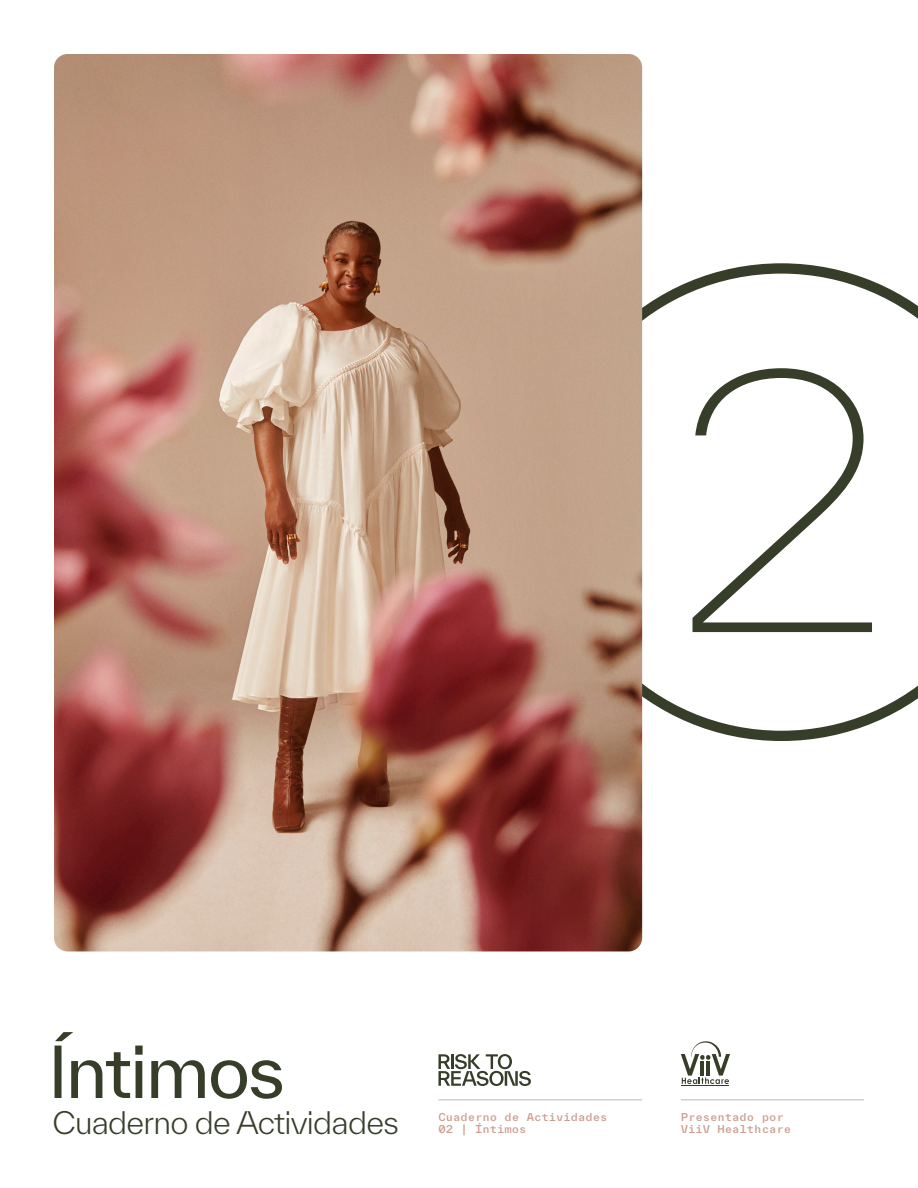
<style>
.page{position:relative;width:918px;height:1188px;background:#fff}
.page>*{position:absolute;margin:0;border:0;box-sizing:border-box;transform-origin:0 0}
.t1{font:100 570px "TWK Everett";color:#363d29}
.t2{font:69px "TWK Everett";letter-spacing:-.025em;color:#363d29}
.t3{font:300 30px "TWK Everett";letter-spacing:-.025em;color:#363d29}
.t4{font:500 10.5px/12.6px "TWK Everett Mono";color:#cc9e91}
</style>
<div class="page">
<hr style="left:682px;top:1086px;width:47px;height:1px;background:#363d29">
<svg style="left:681px;top:1041px;width:49px;height:43px"></svg>
<svg style="left:438px;top:1054px;width:93px;height:32px"></svg>
<hr style="left:438px;top:1099px;width:204px;height:2px;background:#e3ccc9">
<hr style="left:681px;top:1099px;width:183px;height:2px;background:#e3ccc9">
<img style="left:54px;top:54px;width:588px;height:897px">
<p class="t1" style="left:515px;top:142px;width:534px">②</p>
<p class="t2" style="left:48px;top:1024px;width:238px">Íntimos</p>
<p class="t3" style="left:52px;top:1103px;width:348px">Cuaderno de Actividades</p>
<p class="t4" style="left:438px;top:1110px;width:171px">Cuaderno de Actividades</p>
<p class="t4" style="left:438px;top:1123px;width:90px">02 | Íntimos</p>
<p class="t4" style="left:681px;top:1110px;width:112px">Presentado por<br>ViiV Healthcare</p>
</div>
